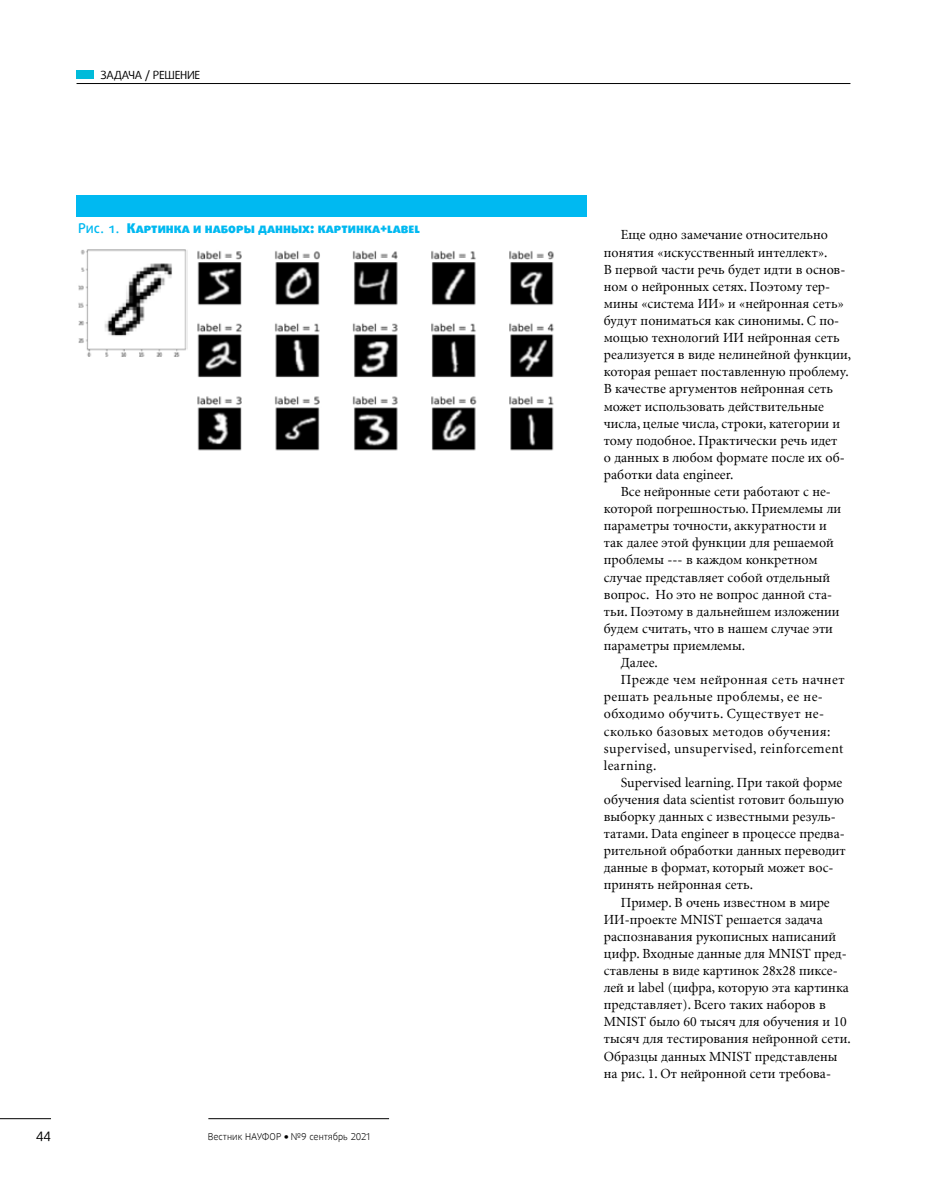
<style>
.page{position:relative;width:927px;height:1191px;background:#fff}
.page>*{position:absolute;margin:0;border:0;box-sizing:border-box;transform-origin:0 0}
.t1{font:13.8px/17.1px "Minion CYR";color:#000}
.t2{font:13.8px "Minion CYR";letter-spacing:.03em;color:#000}
.t3{font:900 13.5px "Daxline Cyr SC";color:#00b9f1}
.t4{font:13.5px "Daxline Cyr SC";color:#000}
.t5{font:11.25px "Daxline Cyr LF";letter-spacing:-.02em;color:#000}
.t6{font:300 9.45px "Daxline Cyr LF";color:#000}
.s1{font-weight:500}
.s2{font-weight:900}
</style>
<div class="page">
<hr style="left:77px;top:83px;width:773px;height:1px;background:#000">
<hr style="left:0;top:1118px;width:51px;height:1px;background:#000">
<hr style="left:208px;top:1118px;width:181px;height:1px;background:#000">
<div style="left:77px;top:71px;width:17px;height:8px;background:#00bbda"></div>
<div style="left:77px;top:196px;width:510px;height:21px;background:#00b9f1"></div>
<img style="left:78px;top:249px;width:110px;height:108px">
<img style="left:197px;top:250px;width:357px;height:201px">
<p class="t5" style="left:100px;top:68px;width:101px">ЗАДАЧА / РЕШЕНИЕ</p>
<p class="t3" style="left:78px;top:220px;width:343px"><span class="s1">Рис. 1.</span> Картинка и наборы данных: картинка+label</p>
<p class="t4" style="left:36px;top:1126px;width:17px">44</p>
<p class="t6" style="left:208px;top:1130px;width:164px">Вестник НАУФОР <span class="s2">•</span> №9 сентябрь 2021</p>
<p class="t1" style="left:604px;top:226px;width:249px;text-indent:17px">Еще одно замечание относительно понятия «искусственный интеллект».<br>В первой части речь будет идти в основ&shy;ном о нейронных сетях. Поэтому тер&shy;мины «система ИИ» и «нейронная сеть» будут пониматься как синонимы. С по&shy;мощью технологий ИИ нейронная сеть реализуется в виде нелинейной функции, которая решает поставленную проблему.<br>В качестве аргументов нейронная сеть может использовать действительные числа, целые числа, строки, категории и тому подобное. Практически речь идет<br>о данных в любом формате после их об&shy;работки data engineer.</p>
<p class="t1" style="left:621px;top:483px;width:212px">Все нейронные сети работают с не-</p>
<p class="t1" style="left:604px;top:500px;width:239px">которой погрешностью. Приемлемы ли</p>
<p class="t1" style="left:604px;top:517px;width:225px">параметры точности, аккуратности и</p>
<p class="t1" style="left:604px;top:534px;width:232px">так далее этой функции для решаемой</p>
<p class="t1" style="left:604px;top:551px;width:215px">проблемы --- в каждом конкретном</p>
<p class="t1" style="left:604px;top:568px;width:228px">случае представляет собой отдельный</p>
<p class="t1" style="left:604px;top:585px;width:230px">вопрос. Но это не вопрос данной ста-</p>
<p class="t1" style="left:604px;top:602px;width:237px">тьи. Поэтому в дальнейшем изложении</p>
<p class="t1" style="left:604px;top:620px;width:231px">будем считать, что в нашем случае эти</p>
<p class="t1" style="left:604px;top:637px;width:143px">параметры приемлемы.</p>
<p class="t1" style="left:621px;top:654px;width:38px">Далее.</p>
<p class="t2" style="left:621px;top:671px;width:225px">Прежде чем нейронная сеть начнет</p>
<p class="t2" style="left:604px;top:688px;width:221px">решать реальные проблемы, ее не-</p>
<p class="t2" style="left:604px;top:705px;width:222px">обходимо обучить. Существует не-</p>
<p class="t2" style="left:604px;top:723px;width:228px">сколько базовых методов обучения:</p>
<p class="t2" style="left:604px;top:740px;width:241px">supervised, unsupervised, reinforcement</p>
<p class="t2" style="left:604px;top:757px;width:54px">learning.</p>
<p class="t1" style="left:621px;top:773px;width:223px">Supervised learning. При такой форме</p>
<p class="t1" style="left:604px;top:790px;width:242px">обучения data scientist готовит большую</p>
<p class="t1" style="left:604px;top:808px;width:234px">выборку данных с известными резуль-</p>
<p class="t1" style="left:604px;top:825px;width:243px">татами. Data engineer в процессе предва-</p>
<p class="t1" style="left:604px;top:842px;width:243px">рительной обработки данных переводит</p>
<p class="t1" style="left:604px;top:859px;width:231px">данные в формат, который может вос-</p>
<p class="t1" style="left:604px;top:876px;width:151px">принять нейронная сеть.</p>
<p class="t1" style="left:621px;top:893px;width:210px">Пример. В очень известном в мире</p>
<p class="t1" style="left:604px;top:910px;width:220px">ИИ-проекте MNIST решается задача</p>
<p class="t1" style="left:604px;top:927px;width:234px">распознавания рукописных написаний</p>
<p class="t1" style="left:604px;top:944px;width:244px">цифр. Входные данные для MNIST пред-</p>
<p class="t1" style="left:604px;top:961px;width:235px">ставлены в виде картинок 28х28 пиксе-</p>
<p class="t1" style="left:604px;top:979px;width:246px">лей и label (цифра, которую эта картинка</p>
<p class="t1" style="left:604px;top:996px;width:223px">представляет). Всего таких наборов в</p>
<p class="t1" style="left:604px;top:1013px;width:245px">MNIST было 60 тысяч для обучения и 10</p>
<p class="t1" style="left:604px;top:1030px;width:248px">тысяч для тестирования нейронной сети.</p>
<p class="t1" style="left:604px;top:1047px;width:235px">Образцы данных MNIST представлены</p>
<p class="t1" style="left:604px;top:1064px;width:229px">на рис. 1. От нейронной сети требова-</p>
</div>
